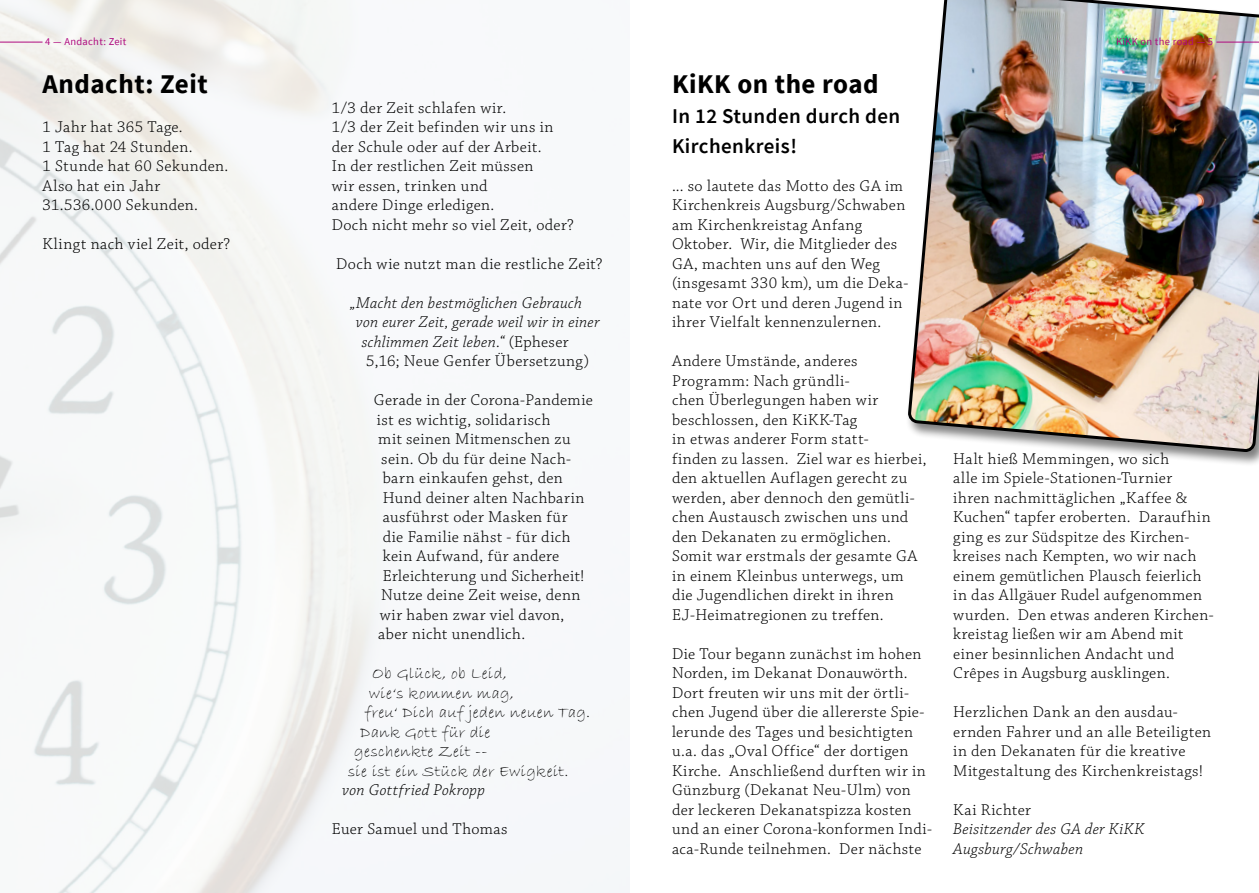
<style>
.page{position:relative;width:1259px;height:893px;background:#fff}
.page>*{position:absolute;margin:0;border:0;box-sizing:border-box;transform-origin:0 0}
.Headline{font:700 27px "Source Sans Pro";letter-spacing:.02em;color:#000}
.Headline_small{font:600 21px/30px "Source Sans Pro";letter-spacing:.02em;color:#000}
.MainTextBasic{font:300 16.5px/19.5px "Chaparral Pro";letter-spacing:.025em;color:#000}
.MainTextBasic-2{font:italic 300 16.5px/19.5px "Chaparral Pro";letter-spacing:.02em;color:#000}
.MainTextBasic-3{font:16.5px/19.5px "Bradley Hand ITC";letter-spacing:.025em;color:#000}
.t1{font:10.5px "Source Sans Pro";letter-spacing:.03em;color:#af0a7f}
.s1{font-style:normal}
</style>
<div class="page">
<img style="left:0;top:0;width:629px;height:893px">
<div style="left:905px;top:0;width:354px;height:467px;background:#000;opacity:.5"></div>
<img style="left:906px;top:0;width:353px;height:454px">
<hr style="left:0;top:42px;width:43px;height:1px;background:#af0a7f">
<hr style="left:1216px;top:42px;width:43px;height:1px;background:#af0a7f">
<p class="t1" style="left:45px;top:35px;width:83px">4 — Andacht: Zeit</p>
<p class="t1" style="left:1116px;top:35px;width:99px">KiKK on the road — 5</p>
<p class="Headline" style="left:43px;top:66px;width:167px">Andacht: Zeit</p>
<p class="MainTextBasic" style="left:43px;top:118px;width:142px">1 Jahr hat 365 Tage.</p>
<p class="MainTextBasic" style="left:43px;top:137px;width:152px">1 Tag hat 24 Stunden.</p>
<p class="MainTextBasic" style="left:43px;top:157px;width:187px">1 Stunde hat 60 Sekunden.</p>
<p class="MainTextBasic" style="left:43px;top:176px;width:157px">Also hat ein Jahr<br>31.536.000 Sekunden.</p>
<p class="MainTextBasic" style="left:43px;top:235px;width:189px">Klingt nach viel Zeit, oder?</p>
<p class="MainTextBasic" style="left:332px;top:98px;width:176px">1/3 der Zeit schlafen wir.</p>
<p class="MainTextBasic" style="left:332px;top:118px;width:223px">1/3 der Zeit befinden wir uns in der Schule oder auf der Arbeit.</p>
<p class="MainTextBasic" style="left:332px;top:157px;width:203px">In der restlichen Zeit müssen wir essen, trinken und andere Dinge erledigen.</p>
<p class="MainTextBasic" style="left:332px;top:215px;width:243px">Doch nicht mehr so viel Zeit, oder?</p>
<p class="MainTextBasic" style="left:336px;top:254px;width:268px">Doch wie nutzt man die restliche Zeit?</p>
<p class="MainTextBasic-2" style="left:350px;top:293px;width:234px">„Macht den bestmöglichen Gebrauch</p>
<p class="MainTextBasic-2" style="left:356px;top:313px;width:246px">von eurer Zeit, gerade weil wir in einer</p>
<p class="MainTextBasic-2" style="left:362px;top:332px;width:208px">schlimmen Zeit leben.“ <span class="s1">(Epheser</span></p>
<p class="MainTextBasic" style="left:366px;top:352px;width:224px">5,16; Neue Genfer Übersetzung)</p>
<p class="MainTextBasic" style="left:374px;top:391px;width:220px">Gerade in der Corona-Pandemie</p>
<p class="MainTextBasic" style="left:377px;top:410px;width:175px">ist es wichtig, solidarisch</p>
<p class="MainTextBasic" style="left:378px;top:430px;width:194px">mit seinen Mitmenschen zu</p>
<p class="MainTextBasic" style="left:381px;top:449px;width:191px">sein. Ob du für deine Nach-</p>
<p class="MainTextBasic" style="left:383px;top:469px;width:182px">barn einkaufen gehst, den</p>
<p class="MainTextBasic" style="left:383px;top:488px;width:203px">Hund deiner alten Nachbarin</p>
<p class="MainTextBasic" style="left:383px;top:508px;width:186px">ausführst oder Masken für</p>
<p class="MainTextBasic" style="left:383px;top:527px;width:189px">die Familie nähst - für dich</p>
<p class="MainTextBasic" style="left:383px;top:547px;width:178px">kein Aufwand, für andere</p>
<p class="MainTextBasic" style="left:383px;top:566px;width:203px">Erleichterung und Sicherheit!</p>
<p class="MainTextBasic" style="left:378px;top:586px;width:204px">Nutze deine Zeit weise, denn wir haben zwar viel davon, aber nicht unendlich.</p>
<p class="MainTextBasic-3" style="left:369px;top:664px;width:146px">Ob Glück, ob Leid, wie‘s kommen mag,</p>
<p class="MainTextBasic-3" style="left:365px;top:703px;width:227px">freu‘ Dich auf jeden neuen Tag.</p>
<p class="MainTextBasic-3" style="left:354px;top:722px;width:138px;text-align:center">Dank Gott für die geschenkte Zeit --</p>
<p class="MainTextBasic-3" style="left:348px;top:761px;width:222px">sie ist ein Stück der Ewigkeit.</p>
<p class="MainTextBasic-2" style="left:342px;top:781px;width:144px">von Gottfried Pokropp</p>
<p class="MainTextBasic" style="left:332px;top:820px;width:177px">Euer Samuel und Thomas</p>
<p class="Headline" style="left:672px;top:66px;width:208px">KiKK on the road</p>
<p class="Headline_small" style="left:672px;top:101px;width:230px">In 12 Stunden durch den<br>Kirchenkreis!</p>
<p class="MainTextBasic" style="left:672px;top:176px;width:238px">... so lautete das Motto des GA im<br>Kirchenkreis Augsburg/Schwaben am Kirchenkreistag Anfang<br>Oktober. Wir, die Mitglieder des<br>GA, machten uns auf den Weg (insgesamt 330 km), um die Deka&shy;nate vor Ort und deren Jugend in ihrer Vielfalt kennenzulernen.</p>
<p class="MainTextBasic" style="left:672px;top:352px;width:256px">Andere Umstände, anderes<br>Programm: Nach gründli-<br>chen Überlegungen haben wir beschlossen, den KiKK-Tag<br>in etwas anderer Form statt-<br>finden zu lassen. Ziel war es hierbei, den aktuellen Auflagen gerecht zu werden, aber dennoch den gemütli&shy;chen Austausch zwischen uns und den Dekanaten zu ermöglichen.<br>Somit war erstmals der gesamte GA in einem Kleinbus unterwegs, um die Jugendlichen direkt in ihren<br>EJ-Heimatregionen zu treffen.</p>
<p class="MainTextBasic" style="left:672px;top:644px;width:261px">Die Tour begann zunächst im hohen Norden, im Dekanat Donauwörth.<br>Dort freuten wir uns mit der örtli&shy;chen Jugend über die allererste Spie&shy;lerunde des Tages und besichtigten u.a. das „Oval Office“ der dortigen Kirche. Anschließend durften wir in Günzburg (Dekanat Neu-Ulm) von der leckeren Dekanatspizza kosten und an einer Corona-konformen Indi&shy;aca-Runde teilnehmen. Der nächste</p>
<p class="MainTextBasic" style="left:953px;top:449px;width:262px">Halt hieß Memmingen, wo sich<br>alle im Spiele-Stationen-Turnier<br>ihren nachmittäglichen „Kaffee &amp; Kuchen“ tapfer eroberten. Daraufhin ging es zur Südspitze des Kirchen&shy;kreises nach Kempten, wo wir nach einem gemütlichen Plausch feierlich in das Allgäuer Rudel aufgenommen wurden. Den etwas anderen Kirchen&shy;kreistag ließen wir am Abend mit einer besinnlichen Andacht und Crêpes in Augsburg ausklingen.</p>
<p class="MainTextBasic" style="left:953px;top:703px;width:259px">Herzlichen Dank an den ausdau&shy;ernden Fahrer und an alle Beteiligten in den Dekanaten für die kreative Mitgestaltung des Kirchenkreistags!</p>
<p class="MainTextBasic" style="left:953px;top:800px;width:79px">Kai Richter</p>
<p class="MainTextBasic-2" style="left:953px;top:820px;width:193px">Beisitzender des GA der KiKK<br>Augsburg/Schwaben</p>
</div>
